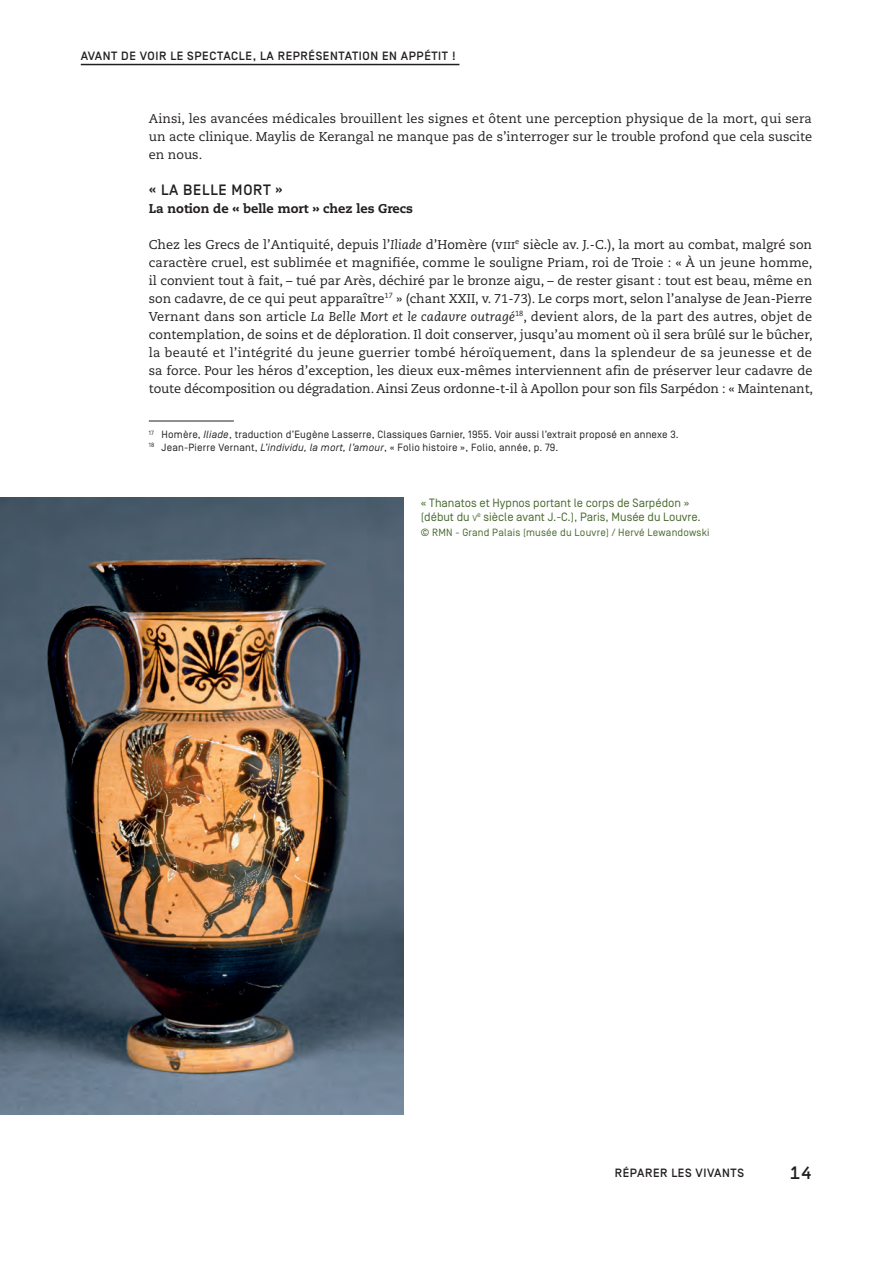
<style>
.page{position:relative;width:893px;height:1263px;background:#fff}
.page>*{position:absolute;margin:0;border:0;box-sizing:border-box;transform-origin:0 0}
.t1{font:500 18px "Simplon BP Mono";color:#231f20}
.Titre_3{font:500 15px "Simplon BP";letter-spacing:.05em;color:#231f20}
.Texte_courant{font:12.75px/18px "Caecilia LT Std";letter-spacing:-.01em;color:#231f20;text-align:justify}
.Texte_courant-2{font:800 12.75px "Caecilia LT Std";color:#231f20}
.Legende{font:12px/14.2px "Simplon BP Regular";color:#49692f}
.t2{font:500 12px "Simplon BP";letter-spacing:.05em;color:#231f20}
.Notes_basdepage{font:10.5px "Simplon BP Regular";letter-spacing:.02em;color:#231f20}
.Copyright{font:10.5px "Simplon BP Regular";letter-spacing:.02em;color:#49692f}
.s1{font-style:italic}
.s2{font-size:8.4px}
</style>
<div class="page">
<hr style="left:81px;top:64px;width:378px;height:1px;background:#231f20">
<hr style="left:149px;top:421px;width:85px;height:1px;background:#231f20">
<img style="left:0;top:497px;width:404px;height:617px">
<p class="t2" style="left:81px;top:49px;width:115px">AVA NTDE VOIR LE SPECTACLE</p>
<p class="t2" style="left:253px;top:49px;width:34px">, LA REPRÉSE</p>
<p class="t2" style="left:330px;top:49px;width:16px">NTATI</p>
<p class="t2" style="left:362px;top:49px;width:47px">ON EN APPÉTIT</p>
<p class="t2" style="left:452px;top:49px;width:5px">!</p>
<p class="Texte_courant" style="left:149px;top:110px;width:665px">Ainsi, les avancées médicales brouillent les signes et ôtent une perception physique de la mort, qui sera un acte clinique. Maylis de Kerangal ne manque pas de s’interroger sur le trouble profond que cela suscite en nous.</p>
<p class="Titre_3" style="left:149px;top:181px;width:136px">« LA BELLE MORT »</p>
<p class="Texte_courant-2" style="left:149px;top:200px;width:266px">La notion de « belle mort » chez les Grecs</p>
<p class="Texte_courant" style="left:149px;top:236px;width:666px">Chez les Grecs de l’Antiquité, depuis l’<span class="s1">Iliade</span> d’Homère (viii<sup>e</sup> siècle av. J.-C.), la mort au combat, malgré son caractère cruel, est sublimée et magnifiée, comme le souligne Priam, roi de Troie : « À un jeune homme, il convient tout à fait, – tué par Arès, déchiré par le bronze aigu, – de rester gisant : tout est beau, même en son cadavre, de ce qui peut apparaître<sup>17</sup> » (chant XXII, v. 71-73). Le corps mort, selon l’analyse de Jean-Pierre Vernant dans son article <span class="s1">La Belle Mort et le cadavre outragé</span><sup>18</sup>, devient alors, de la part des autres, objet de contemplation, de soins et de déploration. Il doit conserver, jusqu’au moment où il sera brûlé sur le bûcher, la beauté et l’intégrité du jeune guerrier tombé héroïquement, dans la splendeur de sa jeunesse et de sa force. Pour les héros d’exception, les dieux eux-mêmes interviennent afin de préserver leur cadavre de toute décomposition ou dégradation. Ainsi Zeus ordonne-t-il à Apollon pour son fils Sarpédon : « Maintenant,</p>
<p class="Notes_basdepage" style="left:149px;top:428px;width:531px"><sup>17</sup> Homère, <span class="s1">Iliade</span>, traduction d’Eugène Lasserre, Classiques Garnier, 1955. Voir aussi l’extrait proposé en annexe 3.</p>
<p class="Notes_basdepage" style="left:149px;top:441px;width:411px"><sup>18</sup> Jean-Pierre Vernant, <span class="s1">L’individu, la mort, l’amour</span>, « Folio histoire », Folio, année, p. 79.</p>
<p class="Legende" style="left:421px;top:495px;width:281px">« Thanatos et Hypnos portant le corps de Sarpédon » (début du <span class="s2">v</span><sup>e</sup> siècle avant J.-C.), Paris, Musée du Louvre.</p>
<p class="Copyright" style="left:421px;top:526px;width:290px">© RMN - Grand Palais (musée du Louvre) / Hervé Lewandowski</p>
<p class="t2" style="left:615px;top:1166px;width:131px">RÉPARER LES VIVANTS</p>
<h1 class="t1" style="left:789px;top:1161px;width:24px">14</h1>
</div>
